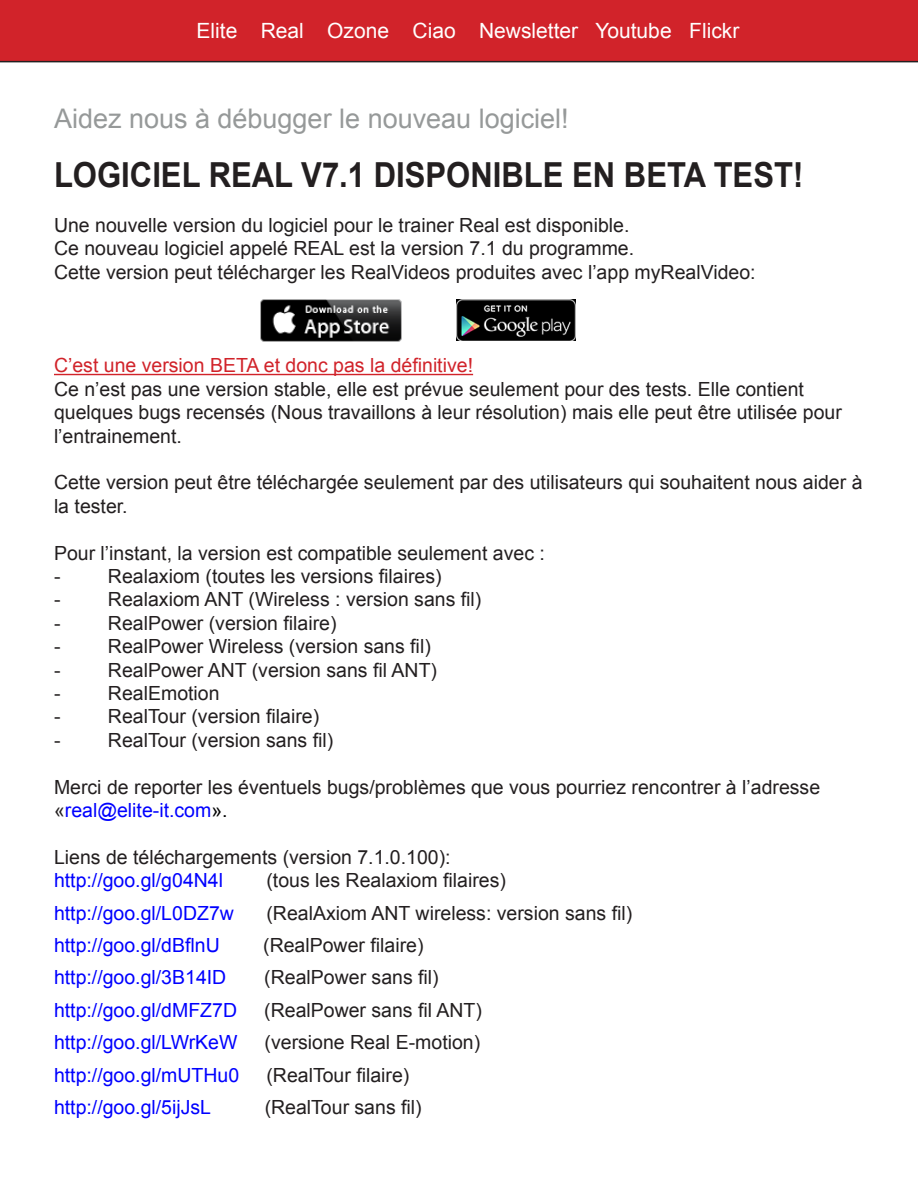
<style>
.page{position:relative;width:918px;height:1188px;background:#fff}
.page>*{position:absolute;margin:0;border:0;box-sizing:border-box;transform-origin:0 0}
.t1{font:700 34.5px "Arial";color:#231f20;scale:.9 1}
.t2{font:27px "Arial";color:#969999}
.t3{font:21px "Arial";color:#fff}
.t4{font:19.5px/23.4px "Arial";color:#231f20}
.t5{font:19.5px "Arial";color:#00f}
.t6{font:19.5px "Arial";color:#d1232a}
.s1{color:#00f}
.s2{color:#000}
</style>
<div class="page">
<div style="left:0;top:0;width:918px;height:62px;background:#d1232a"></div>
<hr style="left:54px;top:374px;width:419px;height:1px;background:#d1232a">
<img style="left:260px;top:300px;width:142px;height:41px">
<img style="left:457px;top:300px;width:119px;height:40px">
<p class="t3" style="left:197px;top:17px;width:544px">Elite Real Ozone Ciao Newsletter Youtube Flickr</p>
<p class="t2" style="left:54px;top:100px;width:516px">Aidez nous à débugger le nouveau logiciel!</p>
<p class="t1" style="left:54px;top:152px;width:834px">LOGICIEL REAL V7.1 DISPONIBLE EN BETA TEST!</p>
<p class="t4" style="left:54px;top:214px;width:577px">Une nouvelle version du logiciel pour le trainer Real est disponible.</p>
<p class="t4" style="left:54px;top:237px;width:582px">Ce nouveau logiciel appelé REAL est la version 7.1 du programme.</p>
<p class="t4" style="left:54px;top:261px;width:703px">Cette version peut télécharger les RealVideos produites avec l’app myRealVideo:</p>
<p class="t6" style="left:54px;top:353px;width:421px">C’est une version BETA et donc pas la définitive!</p>
<p class="t4" style="left:54px;top:378px;width:789px">Ce n’est pas une version stable, elle est prévue seulement pour des tests. Elle contient quelques bugs recensés (Nous travaillons à leur résolution) mais elle peut être utilisée pour l’entrainement.</p>
<p class="t4" style="left:54px;top:471px;width:810px">Cette version peut être téléchargée seulement par des utilisateurs qui souhaitent nous aider à la tester.</p>
<p class="t4" style="left:54px;top:541px;width:492px">Pour l’instant, la version est compatible seulement avec :</p>
<p class="t4" style="left:54px;top:565px;width:8px">-</p>
<p class="t4" style="left:108px;top:565px;width:335px">Realaxiom (toutes les versions filaires)</p>
<p class="t4" style="left:54px;top:588px;width:8px">-</p>
<p class="t4" style="left:108px;top:588px;width:375px">Realaxiom ANT (Wireless : version sans fil)</p>
<p class="t4" style="left:54px;top:612px;width:8px">-</p>
<p class="t4" style="left:108px;top:612px;width:230px">RealPower (version filaire)</p>
<p class="t4" style="left:54px;top:635px;width:8px">-</p>
<p class="t4" style="left:108px;top:635px;width:324px">RealPower Wireless (version sans fil)</p>
<p class="t4" style="left:54px;top:658px;width:8px">-</p>
<p class="t4" style="left:108px;top:658px;width:331px">RealPower ANT (version sans fil ANT)</p>
<p class="t4" style="left:54px;top:682px;width:8px">-</p>
<p class="t4" style="left:108px;top:682px;width:113px">RealEmotion</p>
<p class="t4" style="left:54px;top:705px;width:8px">-</p>
<p class="t4" style="left:108px;top:705px;width:213px">RealTour (version filaire)</p>
<p class="t4" style="left:54px;top:729px;width:8px">-</p>
<p class="t4" style="left:108px;top:729px;width:227px">RealTour (version sans fil)</p>
<p class="t4" style="left:54px;top:775px;width:768px">Merci de reporter les éventuels bugs/problèmes que vous pourriez rencontrer à l’adresse «<span class="s1">real@elite-it.com</span><span class="s2">».</span></p>
<p class="t4" style="left:54px;top:846px;width:398px">Liens de téléchargements (version 7.1.0.100):</p>
<p class="t5" style="left:54px;top:868px;width:171px">http://goo.gl/g04N4l</p>
<p class="t4" style="left:266px;top:869px;width:241px">(tous les Realaxiom filaires)</p>
<p class="t5" style="left:54px;top:900px;width:181px">http://goo.gl/L0DZ7w</p>
<p class="t4" style="left:266px;top:901px;width:367px">(RealAxiom ANT wireless: version sans fil)</p>
<p class="t5" style="left:54px;top:932px;width:167px">http://goo.gl/dBflnU</p>
<p class="t4" style="left:263px;top:934px;width:162px">(RealPower filaire)</p>
<p class="t5" style="left:54px;top:965px;width:174px">http://goo.gl/3B14ID</p>
<p class="t4" style="left:264px;top:966px;width:176px">(RealPower sans fil)</p>
<p class="t5" style="left:54px;top:997px;width:185px">http://goo.gl/dMFZ7D</p>
<p class="t4" style="left:264px;top:999px;width:219px">(RealPower sans fil ANT)</p>
<p class="t5" style="left:54px;top:1030px;width:185px">http://goo.gl/LWrKeW</p>
<p class="t4" style="left:265px;top:1031px;width:217px">(versione Real E-motion)</p>
<p class="t5" style="left:54px;top:1062px;width:187px">http://goo.gl/mUTHu0</p>
<p class="t4" style="left:266px;top:1063px;width:145px">(RealTour filaire)</p>
<p class="t5" style="left:54px;top:1094px;width:159px">http://goo.gl/5ijJsL</p>
<p class="t4" style="left:265px;top:1096px;width:159px">(RealTour sans fil)</p>
</div>
